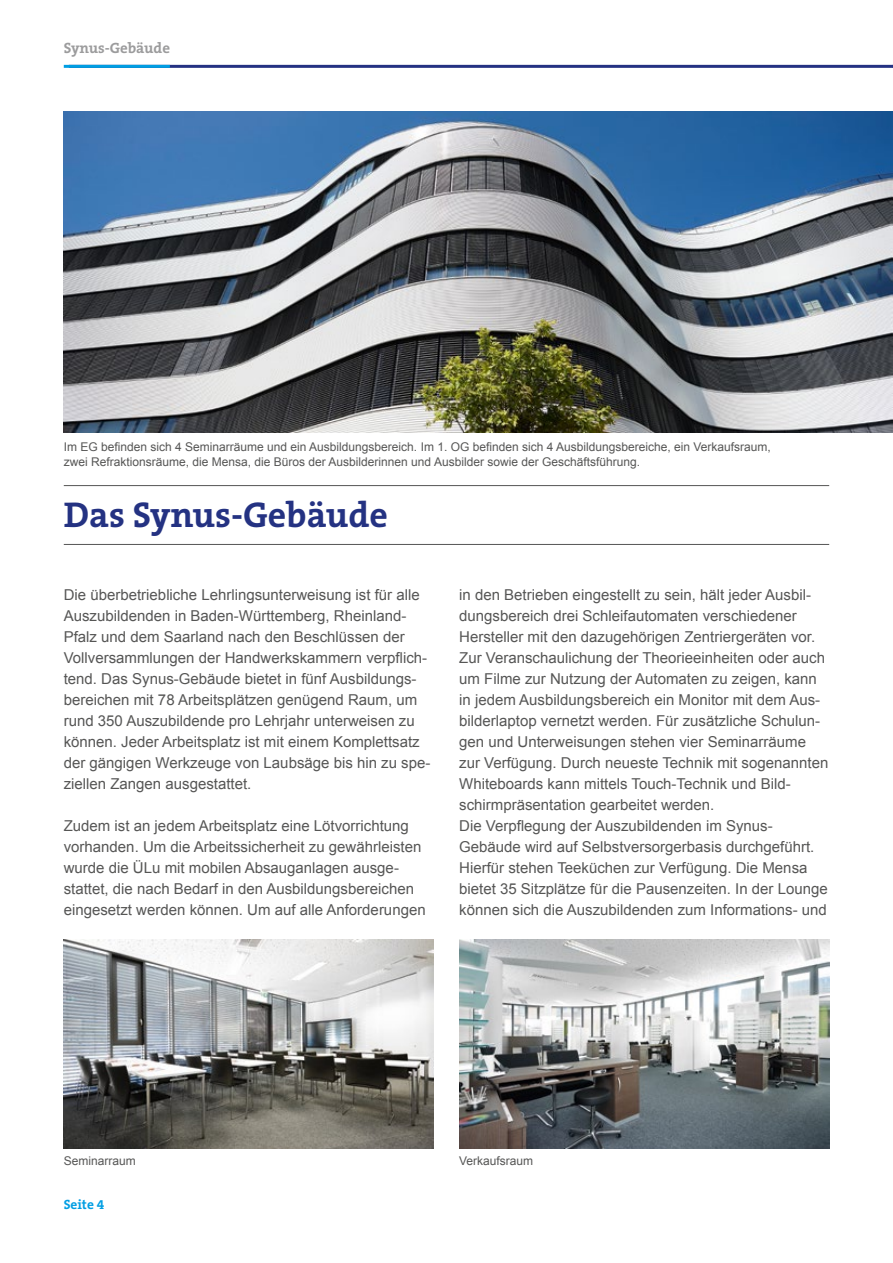
<style>
.page{position:relative;width:893px;height:1263px;background:#fff}
.page>*{position:absolute;margin:0;border:0;box-sizing:border-box;transform-origin:0 0}
.t1{font:700 36px "The Serif B7";color:#243282}
.t2{font:15px/21px "Arial";color:#565655}
.t3{font:700 15px "The Serif B7";color:#9c9c9d}
.t4{font:700 13.5px "The Serif B7";color:#009ee3}
.t5{font:12px/14.4px "Arial";color:#565655}
</style>
<div class="page">
<img style="left:64px;top:111px;width:829px;height:321px">
<img style="left:64px;top:940px;width:370px;height:208px">
<img style="left:459px;top:940px;width:370px;height:208px">
<hr style="left:64px;top:485px;width:765px;height:1px;background:#565655">
<hr style="left:64px;top:544px;width:765px;height:1px;background:#565655">
<hr style="left:69px;top:65px;width:824px;height:3px;background:#243282">
<hr style="left:64px;top:65px;width:106px;height:3px;background:#009ee3">
<p class="t3" style="left:64px;top:40px;width:108px">Synus-Gebäude</p>
<p class="t5" style="left:64px;top:440px;width:709px">Im EG befinden sich 4 Seminarräume und ein Ausbildungsbereich. Im 1. OG befinden sich 4 Ausbildungsbereiche, ein Verkaufsraum, zwei Refraktionsräume, die Mensa, die Büros der Ausbilderinnen und Ausbilder sowie der Geschäftsführung.</p>
<h1 class="t1" style="left:64px;top:496px;width:326px">Das Synus-Gebäude</h1>
<p class="t2" style="left:64px;top:584px;width:368px">Die überbetriebliche Lehrlingsunterweisung ist für alle Auszubildenden in Baden-Württemberg, Rheinland-Pfalz und dem Saarland nach den Beschlüssen der Vollversammlungen der Handwerkskammern verpflich&shy;tend. Das Synus-Gebäude bietet in fünf Ausbildungs&shy;bereichen mit 78 Arbeitsplätzen genügend Raum, um rund 350 Auszubildende pro Lehrjahr unterweisen zu können. Jeder Arbeitsplatz ist mit einem Komplettsatz der gängigen Werkzeuge von Laubsäge bis hin zu spe&shy;ziellen Zangen ausgestattet.</p>
<p class="t2" style="left:64px;top:815px;width:363px">Zudem ist an jedem Arbeitsplatz eine Lötvorrichtung vorhanden. Um die Arbeitssicherheit zu gewährleisten wurde die ÜLu mit mobilen Absauganlagen ausge&shy;stattet, die nach Bedarf in den Ausbildungsbereichen eingesetzt werden können. Um auf alle Anforderungen</p>
<p class="t2" style="left:459px;top:584px;width:371px">in den Betrieben eingestellt zu sein, hält jeder Ausbil&shy;dungsbereich drei Schleifautomaten verschiedener Hersteller mit den dazugehörigen Zentriergeräten vor.<br>Zur Veranschaulichung der Theorieeinheiten oder auch um Filme zur Nutzung der Automaten zu zeigen, kann in jedem Ausbildungsbereich ein Monitor mit dem Aus&shy;bilderlaptop vernetzt werden. Für zusätzliche Schulun&shy;gen und Unterweisungen stehen vier Seminarräume zur Verfügung. Durch neueste Technik mit sogenannten Whiteboards kann mittels Touch-Technik und Bild&shy;schirmpräsentation gearbeitet werden.<br>Die Verpflegung der Auszubildenden im Synus-Gebäude wird auf Selbstversorgerbasis durchgeführt.<br>Hierfür stehen Teeküchen zur Verfügung. Die Mensa bietet 35 Sitzplätze für die Pausenzeiten. In der Lounge können sich die Auszubildenden zum Informations- und</p>
<p class="t5" style="left:64px;top:1154px;width:74px">Seminarraum</p>
<p class="t5" style="left:459px;top:1154px;width:76px">Verkaufsraum</p>
<p class="t4" style="left:64px;top:1198px;width:42px">Seite 4</p>
</div>
